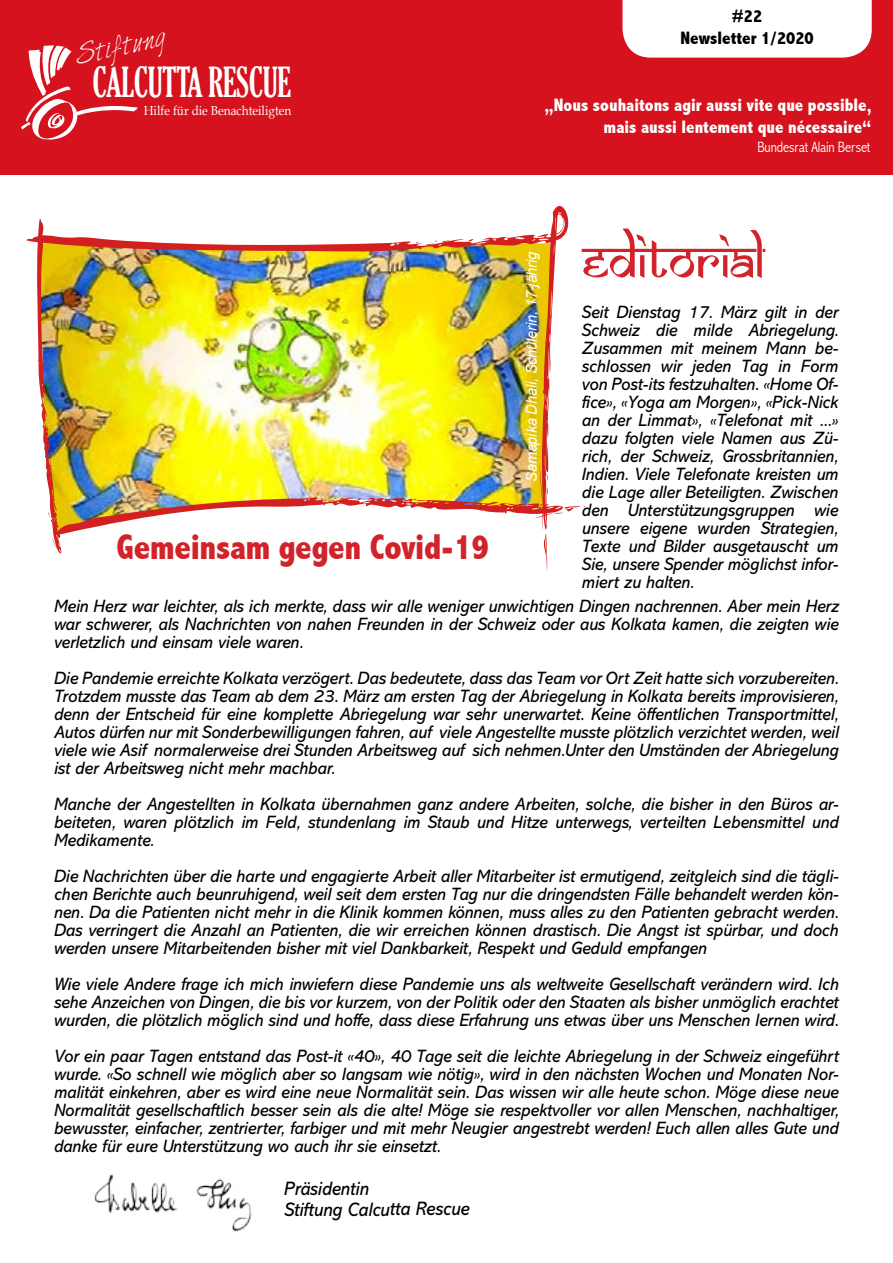
<style>
.page{position:relative;width:893px;height:1263px;background:#fff}
.page>*{position:absolute;margin:0;border:0;box-sizing:border-box;transform-origin:0 0}
.t1{font:54px "Samarkan Normal";letter-spacing:-.01em;color:#d2232a}
.t2{font:extra-condensed 39.75px "Gloucester";letter-spacing:-.01em;color:#fff;scale:.91 1}
.t3{font:800 condensed 36px "Abadi";letter-spacing:-.01em;color:#d2232a}
.t4{font:23.1px "Harabara Hand";color:#fff}
.t5{font:italic 19.5px/21.5px "Abadi MT Std";color:#000;scale:.95 1}
.t6{font:italic 18px/18px "Abadi MT Std";letter-spacing:-.01em;color:#000;text-align:justify}
.t7{font:800 condensed 18px/21.6px "Abadi";color:#fff;text-align:right}
.t8{font:800 condensed 18px/21.6px "Abadi";color:#000;text-align:center}
.t9{font:italic 15px "Arial";letter-spacing:-.01em;color:#fff}
.t10{font:300 condensed 15px "Abadi";letter-spacing:-.01em;color:#fff}
.t11{font:13.05px "Book Antiqua";color:#fff;scale:.9 1}
</style>
<div class="page">
<div style="left:0;top:0;width:893px;height:174px;background:#d5121e"></div>
<svg style="left:21px;top:45px;width:117px;height:95px"></svg>
<img style="left:94px;top:1174px;width:158px;height:58px">
<div style="left:622px;top:0;width:250px;height:58px;background:#fff"></div>
<img style="left:36px;top:219px;width:550px;height:352px">
<p class="t4" style="left:73px;top:43px;width:94px;rotate:-12deg">Stiftung</p>
<h2 class="t2" style="left:92px;top:59px;width:220px">CALCUTTA RESCUE</h2>
<p class="t11" style="left:144px;top:102px;width:166px">Hilfe für die Benachteiligten</p>
<h3 class="t3" style="left:116px;top:526px;width:375px">Gemeinsam gegen Covid-19</h3>
<p class="t8" style="left:680px;top:6px;width:135px">#22<br>Newsletter 1/2020</p>
<p class="t7" style="left:544px;top:94px;width:329px">„Nous souhaitons agir aussi vite que possible, mais aussi lentement que nécessaire“</p>
<p class="t10" style="left:757px;top:138px;width:115px">Bundesrat Alain Berset</p>
<p class="t9" style="left:522px;top:482px;width:232px;rotate:-90deg">Samapika Dhali, Schülerin, 17-jährig</p>
<h1 class="t1" style="left:582px;top:228px;width:184px">Editorial</h1>
<p class="t6" style="left:582px;top:303px;width:258px">Seit Dienstag 17. März gilt in der Schweiz die milde Abriegelung.<br>Zusammen mit meinem Mann be&shy;schlossen wir jeden Tag in Form von Post-its festzuhalten. «Home Of&shy;fice», «Yoga am Morgen», «Pick-Nick an der Limmat», «Telefonat mit ...» dazu folgten viele Namen aus Zü&shy;rich, der Schweiz, Grossbritannien, Indien. Viele Telefonate kreisten um die Lage aller Beteiligten. Zwischen den Unterstützungsgruppen wie unsere eigene wurden Strategien, Texte und Bilder ausgetauscht um Sie, unsere Spender möglichst infor&shy;miert zu halten.</p>
<p class="t6" style="left:54px;top:597px;width:786px">Mein Herz war leichter, als ich merkte, dass wir alle weniger unwichtigen Dingen nachrennen. Aber mein Herz war schwerer, als Nachrichten von nahen Freunden in der Schweiz oder aus Kolkata kamen, die zeigten wie verletzlich und einsam viele waren.</p>
<p class="t6" style="left:54px;top:669px;width:787px">Die Pandemie erreichte Kolkata verzögert. Das bedeutete, dass das Team vor Ort Zeit hatte sich vorzubereiten.<br>Trotzdem musste das Team ab dem 23. März am ersten Tag der Abriegelung in Kolkata bereits improvisieren, denn der Entscheid für eine komplette Abriegelung war sehr unerwartet. Keine öffentlichen Transportmittel, Autos dürfen nur mit Sonderbewilligungen fahren, auf viele Angestellte musste plötzlich verzichtet werden, weil viele wie Asif normalerweise drei Stunden Arbeitsweg auf sich nehmen.Unter den Umständen der Abriegelung ist der Arbeitsweg nicht mehr machbar.</p>
<p class="t6" style="left:54px;top:795px;width:786px">Manche der Angestellten in Kolkata übernahmen ganz andere Arbeiten, solche, die bisher in den Büros ar&shy;beiteten, waren plötzlich im Feld, stundenlang im Staub und Hitze unterwegs, verteilten Lebensmittel und Medikamente.</p>
<p class="t6" style="left:54px;top:867px;width:786px">Die Nachrichten über die harte und engagierte Arbeit aller Mitarbeiter ist ermutigend, zeitgleich sind die tägli&shy;chen Berichte auch beunruhigend, weil seit dem ersten Tag nur die dringendsten Fälle behandelt werden kön&shy;nen. Da die Patienten nicht mehr in die Klinik kommen können, muss alles zu den Patienten gebracht werden.<br>Das verringert die Anzahl an Patienten, die wir erreichen können drastisch. Die Angst ist spürbar, und doch werden unsere Mitarbeitenden bisher mit viel Dankbarkeit, Respekt und Geduld empfangen</p>
<p class="t6" style="left:54px;top:975px;width:786px">Wie viele Andere frage ich mich inwiefern diese Pandemie uns als weltweite Gesellschaft verändern wird. Ich sehe Anzeichen von Dingen, die bis vor kurzem, von der Politik oder den Staaten als bisher unmöglich erachtet wurden, die plötzlich möglich sind und hoffe, dass diese Erfahrung uns etwas über uns Menschen lernen wird.</p>
<p class="t6" style="left:54px;top:1047px;width:787px">Vor ein paar Tagen entstand das Post-it «40», 40 Tage seit die leichte Abriegelung in der Schweiz eingeführt wurde. «So schnell wie möglich aber so langsam wie nötig», wird in den nächsten Wochen und Monaten Nor&shy;malität einkehren, aber es wird eine neue Normalität sein. Das wissen wir alle heute schon. Möge diese neue Normalität gesellschaftlich besser sein als die alte! Möge sie respektvoller vor allen Menschen, nachhaltiger, bewusster, einfacher, zentrierter, farbiger und mit mehr Neugier angestrebt werden! Euch allen alles Gute und danke für eure Unterstützung wo auch ihr sie einsetzt.</p>
<p class="t5" style="left:284px;top:1179px;width:196px;rotate:-1deg">Präsidentin<br>Stiftung Calcutta Rescue</p>
</div>
